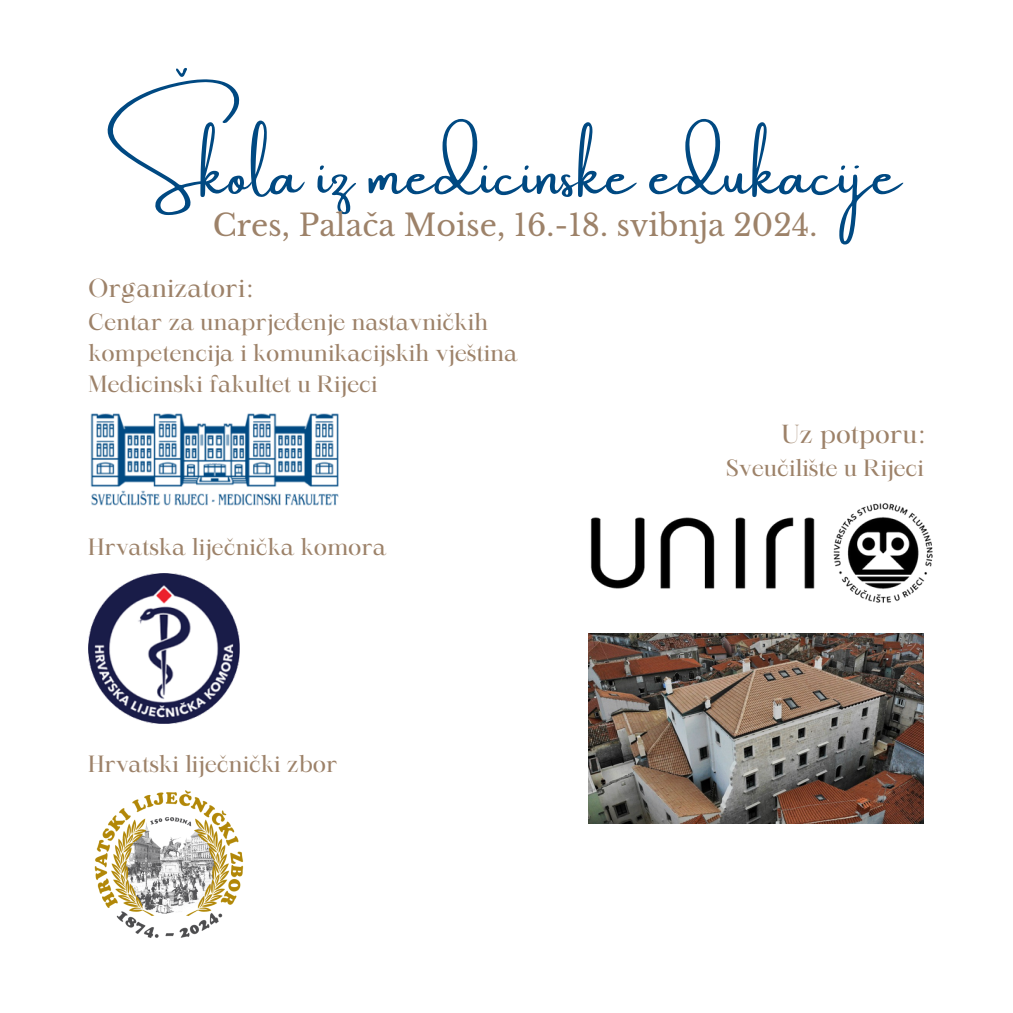
<style>
.page{position:relative;width:1013px;height:1013px;background:#fff}
.page>*{position:absolute;margin:0;border:0;box-sizing:border-box;transform-origin:0 0}
.t1{font:60px "Amsterdam One";color:#004982}
.t2{font:30px "Libre Baskerville";color:#9d8269}
.t3{font:25px "Maharlika";color:#9d8269}
.t4{font:22.5px/31px "Maharlika";color:#9d8269}
</style>
<div class="page">
<img style="left:90px;top:413px;width:249px;height:93px">
<img style="left:94px;top:790px;width:150px;height:148px">
<img style="left:88px;top:574px;width:151px;height:149px">
<img style="left:836px;top:503px;width:97px;height:134px">
<img style="left:590px;top:517px;width:246px;height:72px">
<img style="left:588px;top:633px;width:335px;height:191px">
<h1 class="t1" style="left:106px;top:142px;width:796px">Škola iz medicinske edukacije</h1>
<h2 class="t2" style="left:213px;top:207px;width:606px">Cres, Palača Moise, 16.-18. svibnja 2024.</h2>
<p class="t3" style="left:88px;top:278px;width:165px">Organizatori:</p>
<p class="t4" style="left:88px;top:309px;width:431px">Centar za unaprjeđenje nastavničkih kompetencija i komunikacijskih vještina<br>Medicinski fakultet u Rijeci</p>
<p class="t4" style="left:88px;top:533px;width:299px">Hrvatska liječnička komora</p>
<p class="t4" style="left:88px;top:750px;width:251px">Hrvatski liječnički zbor</p>
<p class="t3" style="left:781px;top:424px;width:144px">Uz potporu:</p>
<p class="t4" style="left:726px;top:454px;width:199px">Sveučilište u Rijeci</p>
</div>
